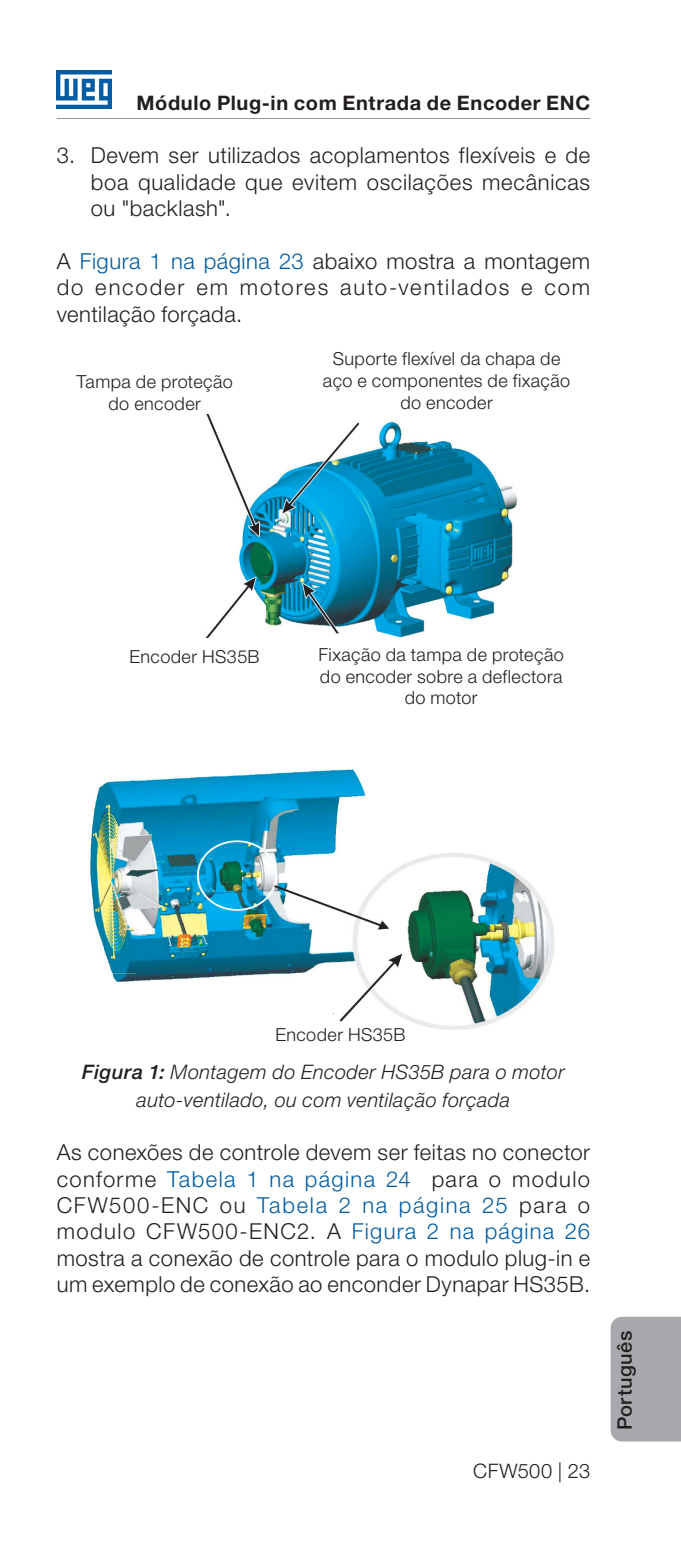
<style>
.page{position:relative;width:681px;height:1554px;background:#fff}
.page>*{position:absolute;margin:0;border:0;box-sizing:border-box;transform-origin:0 0}
.Texto{font:300 22px/26.4px "Helvetica Neue LT Pro";letter-spacing:.025em;color:#231f20;text-align:justify}
.Texto_Numeros__Letra{font:300 22px/26.4px "Helvetica Neue LT Pro";letter-spacing:.03em;color:#231f20;text-align:justify}
.t1{font:italic 300 20px/28px "Helvetica Neue LT Pro";letter-spacing:.02em;color:#231f20;text-align:center}
.t2{font:700 20px "Helvetica Neue LT Pro";letter-spacing:.03em;color:#231f20}
.t3{font:300 20px "Helvetica Neue LT Pro";letter-spacing:.02em;color:#231f20}
.t4{font:500 20px "Helvetica Neue LT Pro";letter-spacing:.025em;color:#231f20}
.Textos_Figuras{font:300 18px/21.6px "Helvetica Neue LT Pro";letter-spacing:.025em;color:#231f20;text-align:center}
.s1{color:#015ca3}
.s2{font-weight:500}
</style>
<div class="page">
<hr style="left:57px;top:118px;width:533px;height:1px;background:#939598">
<img style="left:57px;top:71px;width:55px;height:38px">
<div style="left:610px;top:1316px;width:70px;height:125px;background:#a8a9ad"></div>
<img style="left:205px;top:414px;width:313px;height:224px">
<div style="left:331px;top:375px;width:251px;height:46px;background:#fff"></div>
<img style="left:90px;top:769px;width:465px;height:261px">
<div style="left:210px;top:1003px;width:123px;height:42px;background:#fff"></div>
<p class="t2" style="left:136px;top:90px;width:455px">Módulo Plug-in com Entrada de Encoder ENC</p>
<p class="Texto_Numeros__Letra" style="left:91px;top:142px;width:500px;text-indent:-34px">3. Devem ser utilizados acoplamentos flexíveis e de boa qualidade que evitem oscilações mecânicas ou "backlash".</p>
<p class="Texto" style="left:57px;top:247px;width:534px">A <span class="s1">Figura 1 na página 23</span> abaixo mostra a montagem do encoder em motores auto-ventilados e com ventilação forçada.</p>
<p class="Textos_Figuras" style="left:77px;top:370px;width:157px">Tampa de proteção do encoder</p>
<p class="Textos_Figuras" style="left:323px;top:348px;width:248px">Suporte flexível da chapa de aço e componentes de fixação do encoder</p>
<p class="Textos_Figuras" style="left:129px;top:645px;width:132px">Encoder HS35B</p>
<p class="Textos_Figuras" style="left:318px;top:643px;width:246px">Fixação da tampa de proteção do encoder sobre a deflectora do motor</p>
<p class="Textos_Figuras" style="left:275px;top:1023px;width:132px">Encoder HS35B</p>
<p class="t1" style="left:82px;top:1057px;width:484px"><span class="s2">Figura 1:</span> Montagem do Encoder HS35B para o motor auto-ventilado, ou com ventilação forçada</p>
<p class="Texto" style="left:57px;top:1138px;width:534px">As conexões de controle devem ser feitas no conector conforme <span class="s1">Tabela 1 na página 24</span> para o modulo CFW500-ENC ou <span class="s1">Tabela 2 na página 25</span> para o modulo CFW500-ENC2. A <span class="s1">Figura 2 na página 26 </span>mostra a conexão de controle para o modulo plug-in e um exemplo de conexão ao enconder Dynapar HS35B.</p>
<p class="t3" style="left:473px;top:1458px;width:118px">CFW500 | 23</p>
<p class="t4" style="left:612px;top:1430px;width:101px;rotate:-90deg">Português</p>
</div>
